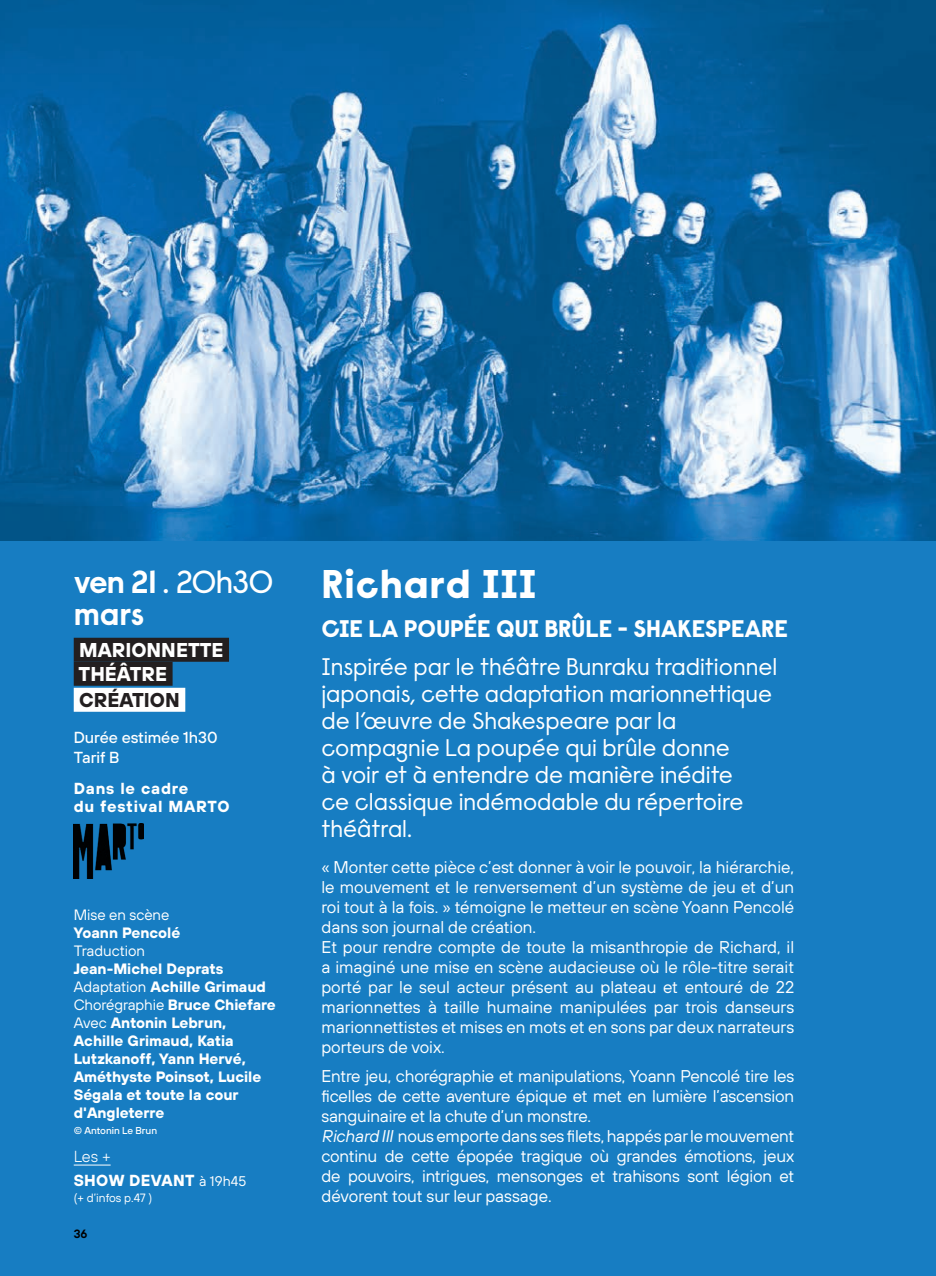
<style>
.page{position:relative;width:936px;height:1276px;background:#fff}
.page>*{position:absolute;margin:0;border:0;box-sizing:border-box;transform-origin:0 0}
.t1{font:800 40px "Raisonne";letter-spacing:.02em;color:#fff}
.t2{font:700 32px/32px "Raisonne";color:#fff}
.t3{font:24px/27px "Raisonne";color:#fff}
.t4{font:800 24px "Raisonne";letter-spacing:-.01em;color:#fff}
.t5{font:700 20px/24px "TT Hoves";color:#fff}
.t6{font:700 20px "TT Hoves";color:#231f20}
.t7{font:17px/20px "TT Hoves";letter-spacing:-.01em;color:#fff}
.t8{font:700 16px/18px "TT Hoves";letter-spacing:.045em;color:#fff}
.t9{font:500 16px/20px "TT Hoves";color:#fff}
.t10{font:700 16px/24px "TT Hoves";letter-spacing:.02em;color:#fff}
.t11{font:700 15px/18px "TT Hoves";color:#fff}
.t12{font:15px "TT Hoves";color:#fff}
.t13{font:12px "TT Hoves";color:#fff}
.t14{font:600 12px "TT Hoves";color:#000001}
.t15{font:500 10px "TT Hoves";color:#fff}
.s1{font-weight:400}
.s2{font-weight:300}
.s3{font-weight:400;font-size:14px}
.s4{font-style:italic}
</style>
<div class="page">
<img style="left:0;top:0;width:935px;height:541px">
<div style="left:0;top:541px;width:935px;height:735px;background:#177dc2"></div>
<div style="left:74px;top:638px;width:155px;height:24px;background:#231f20"></div>
<div style="left:74px;top:662px;width:98px;height:24px;background:#231f20"></div>
<div style="left:74px;top:688px;width:111px;height:24px;background:#fff"></div>
<hr style="left:74px;top:1164px;width:37px;height:1px;background:#fff">
<img style="left:74px;top:823px;width:70px;height:56px">
<h2 class="t2" style="left:74px;top:565px;width:201px">ven 21 <span class="s1">. 20h30 </span>mars</h2>
<p class="t5" style="left:79px;top:637px;width:146px">MARIONNETTE<br>THÉÂTRE</p>
<p class="t6" style="left:79px;top:686px;width:102px">CRÉATION</p>
<p class="t9" style="left:74px;top:727px;width:145px">Durée estimée 1h30<br>Tarif B</p>
<p class="t8" style="left:74px;top:779px;width:157px">Dans le cadre<br>du festival MARTO</p>
<p class="t12" style="left:74px;top:905px;width:97px">Mise en scène</p>
<p class="t11" style="left:74px;top:923px;width:108px">Yoann Pencolé</p>
<p class="t12" style="left:74px;top:941px;width:73px">Traduction</p>
<p class="t11" style="left:74px;top:959px;width:203px">Jean-Michel Deprats<br><span class="s1">Adaptation</span> Achille Grimaud<br><span class="s1">Chorégraphie</span> Bruce Chiefare<br><span class="s1">Avec</span> Antonin Lebrun,<br>Achille Grimaud, Katia<br>Lutzkanoff, Yann Hervé,<br>Améthyste Poinsot, Lucile<br>Ségala et toute la cour d'Angleterre</p>
<p class="t15" style="left:74px;top:1124px;width:85px">© Antonin Le Brun</p>
<p class="t10" style="left:74px;top:1144px;width:174px"><span class="s2">Les +<br></span>SHOW DEVANT <span class="s3">à 19h45</span></p>
<p class="t13" style="left:74px;top:1190px;width:80px">(+ d’infos p.47 )</p>
<p class="t14" style="left:74px;top:1225px;width:15px">36</p>
<h1 class="t1" style="left:321px;top:556px;width:216px">Richard III</h1>
<h3 class="t4" style="left:321px;top:612px;width:468px">CIE LA POUPÉE QUI BRÛLE - SHAKESPEARE</h3>
<p class="t3" style="left:321px;top:652px;width:457px">Inspirée par le théâtre Bunraku traditionnel japonais, cette adaptation marionnettique de l’œuvre de Shakespeare par la compagnie La poupée qui brûle donne<br>à voir et à entendre de manière inédite<br>ce classique indémodable du répertoire théâtral.</p>
<p class="t7" style="left:321px;top:856px;width:474px">« Monter cette pièce c’est donner à voir le pouvoir, la hiérarchie, le mouvement et le renversement d’un système de jeu et d’un roi tout à la fois. » témoigne le metteur en scène Yoann Pencolé dans son journal de création.<br>Et pour rendre compte de toute la misanthropie de Richard, il a imaginé une mise en scène audacieuse où le rôle-titre serait porté par le seul acteur présent au plateau et entouré de 22 marionnettes à taille humaine manipulées par trois danseurs marionnettistes et mises en mots et en sons par deux narrateurs porteurs de voix.</p>
<p class="t7" style="left:321px;top:1066px;width:474px">Entre jeu, chorégraphie et manipulations, Yoann Pencolé tire les ficelles de cette aventure épique et met en lumière l’ascension sanguinaire et la chute d’un monstre.<br><span class="s4">Richard III</span> nous emporte dans ses filets, happés par le mouvement continu de cette épopée tragique où grandes émotions, jeux de pouvoirs, intrigues, mensonges et trahisons sont légion et dévorent tout sur leur passage.</p>
</div>
